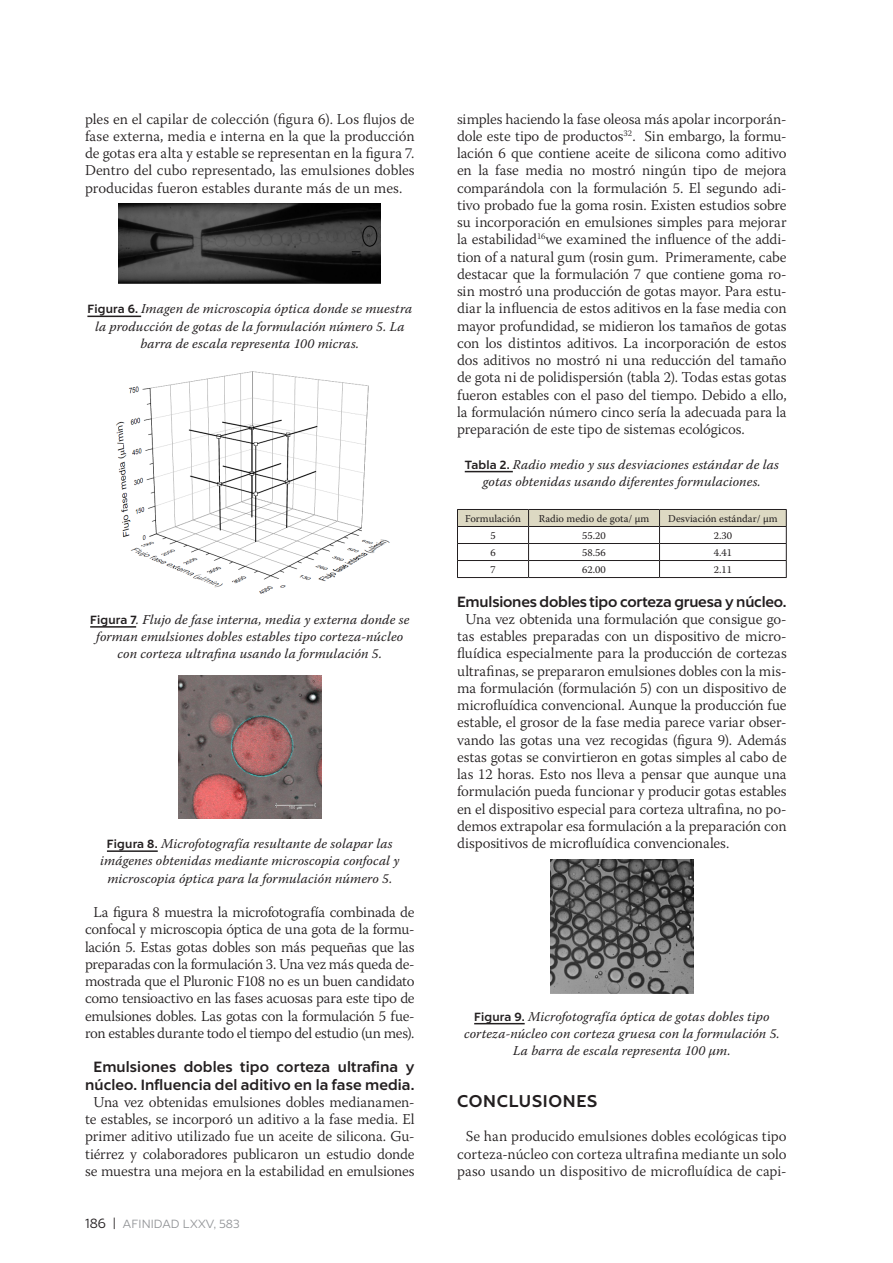
<style>
.page{position:relative;width:893px;height:1263px;background:#fff}
.page>*{position:absolute;margin:0;border:0;box-sizing:border-box;transform-origin:0 0}
.t1{font:700 17.25px "Liszt FY";letter-spacing:.04em;color:#231f20}
.t2{font:300 15px/17.2px "Warnock Pro";letter-spacing:-.01em;color:#231f20;text-align:justify}
.t3{font:700 15px/17.2px "Liszt FY";letter-spacing:.005em;color:#231f20;text-align:center}
.t4{font:700 15px "Liszt FY";letter-spacing:-.015em;color:#231f20}
.t5{font:italic 13.5px/17.2px "Warnock Pro";letter-spacing:.01em;color:#231f20;text-align:center}
.t6{font:12px "Liszt FY";letter-spacing:.01em;color:#939598}
.t7{font:10.5px "Warnock Pro";color:#231f20}
.s1{font-family:"Liszt FY";font-weight:700;font-style:normal;font-size:12px}
.s2{font-size:13.5px;color:#231f20}
</style>
<div class="page">
<hr style="left:87px;top:316px;width:54px;height:1px;background:#231f20">
<hr style="left:90px;top:626px;width:46px;height:2px;background:#231f20">
<hr style="left:107px;top:850px;width:51px;height:2px;background:#231f20">
<img style="left:119px;top:203px;width:262px;height:81px">
<img style="left:116px;top:371px;width:274px;height:223px">
<img style="left:178px;top:676px;width:143px;height:142px">
<hr style="left:465px;top:471px;width:48px;height:1px;background:#231f20">
<hr style="left:474px;top:1023px;width:51px;height:1px;background:#231f20">
<svg style="left:457px;top:509px;width:330px;height:68px"></svg>
<hr style="left:457px;top:577px;width:72px;height:1px;background:#231f20">
<hr style="left:529px;top:577px;width:130px;height:1px;background:#231f20">
<hr style="left:659px;top:577px;width:128px;height:1px;background:#231f20">
<img style="left:551px;top:860px;width:142px;height:133px">
<p class="t2" style="left:85px;top:110px;width:331px">ples en el capilar de colección (figura 6). Los flujos de fase externa, media e interna en la que la producción de gotas era alta y estable se representan en la figura 7.<br>Dentro del cubo representado, las emulsiones dobles producidas fueron estables durante más de un mes.</p>
<p class="t5" style="left:87px;top:300px;width:326px"><span class="s1">Figura 6.</span> Imagen de microscopia óptica donde se muestra la producción de gotas de la formulación número 5. La barra de escala representa 100 micras.</p>
<p class="t5" style="left:90px;top:611px;width:321px"><span class="s1">Figura 7</span>. Flujo de fase interna, media y externa donde se forman emulsiones dobles estables tipo corteza-núcleo con corteza ultrafina usando la formulación 5.</p>
<p class="t5" style="left:100px;top:835px;width:301px"><span class="s1">Figura 8.</span> Microfotografía resultante de solapar las imágenes obtenidas mediante microscopia confocal y microscopia óptica para la formulación número 5.</p>
<p class="t2" style="left:85px;top:903px;width:331px;text-align:center">La figura 8 muestra la microfotografía combinada de confocal y microscopia óptica de una gota de la formu&shy;lación 5. Estas gotas dobles son más pequeñas que las preparadas con la formulación 3. Una vez más queda de&shy;mostrada que el Pluronic F108 no es un buen candidato como tensioactivo en las fases acuosas para este tipo de emulsiones dobles. Las gotas con la formulación 5 fue&shy;ron estables durante todo el tiempo del estudio (un mes).</p>
<p class="t3" style="left:85px;top:1059px;width:331px">Emulsiones dobles tipo corteza ultrafina y núcleo. Influencia del aditivo en la fase media.</p>
<p class="t2" style="left:85px;top:1093px;width:331px;text-align:center">Una vez obtenidas emulsiones dobles medianamen&shy;te estables, se incorporó un aditivo a la fase media. El primer aditivo utilizado fue un aceite de silicona. Gu&shy;tiérrez y colaboradores publicaron un estudio donde se muestra una mejora en la estabilidad en emulsiones</p>
<p class="t6" style="left:85px;top:1216px;width:156px"><span class="s2">186 |</span> AFINIDAD LXXV, 583</p>
<p class="t2" style="left:457px;top:110px;width:331px">simples haciendo la fase oleosa más apolar incorporán&shy;dole este tipo de productos<sup>32</sup>. Sin embargo, la formu&shy;lación 6 que contiene aceite de silicona como aditivo en la fase media no mostró ningún tipo de mejora comparándola con la formulación 5. El segundo adi&shy;tivo probado fue la goma rosin. Existen estudios sobre su incorporación en emulsiones simples para mejorar la estabilidad<sup>16</sup>we examined the influence of the addi&shy;tion of a natural gum (rosin gum. Primeramente, cabe destacar que la formulación 7 que contiene goma ro&shy;sin mostró una producción de gotas mayor. Para estu&shy;diar la influencia de estos aditivos en la fase media con mayor profundidad, se midieron los tamaños de gotas con los distintos aditivos. La incorporación de estos dos aditivos no mostró ni una reducción del tamaño de gota ni de polidispersión (tabla 2). Todas estas gotas fueron estables con el paso del tiempo. Debido a ello, la formulación número cinco sería la adecuada para la preparación de este tipo de sistemas ecológicos.</p>
<p class="t5" style="left:465px;top:455px;width:316px"><span class="s1">Tabla 2.</span> Radio medio y sus desviaciones estándar de las gotas obtenidas usando diferentes formulaciones.</p>
<p class="t7" style="left:465px;top:512px;width:57px">Formulación</p>
<p class="t7" style="left:539px;top:512px;width:112px">Radio medio de gota/ µm</p>
<p class="t7" style="left:668px;top:512px;width:111px">Desviación estándar/ µm</p>
<p class="t7" style="left:490px;top:529px;width:7px">5</p>
<p class="t7" style="left:582px;top:529px;width:25px">55.20</p>
<p class="t7" style="left:714px;top:529px;width:20px">2.30</p>
<p class="t7" style="left:490px;top:546px;width:7px">6</p>
<p class="t7" style="left:582px;top:546px;width:25px">58.56</p>
<p class="t7" style="left:714px;top:546px;width:20px">4.41</p>
<p class="t7" style="left:490px;top:563px;width:7px">7</p>
<p class="t7" style="left:582px;top:563px;width:25px">62.00</p>
<p class="t7" style="left:714px;top:563px;width:20px">2.11</p>
<p class="t4" style="left:457px;top:592px;width:331px">Emulsiones dobles tipo corteza gruesa y núcleo.</p>
<p class="t2" style="left:457px;top:610px;width:331px;text-indent:9px">Una vez obtenida una formulación que consigue go&shy;tas estables preparadas con un dispositivo de micro&shy;fluídica especialmente para la producción de cortezas ultrafinas, se prepararon emulsiones dobles con la mis&shy;ma formulación (formulación 5) con un dispositivo de microfluídica convencional. Aunque la producción fue estable, el grosor de la fase media parece variar obser&shy;vando las gotas una vez recogidas (figura 9). Además estas gotas se convirtieron en gotas simples al cabo de las 12 horas. Esto nos lleva a pensar que aunque una formulación pueda funcionar y producir gotas estables en el dispositivo especial para corteza ultrafina, no po&shy;demos extrapolar esa formulación a la preparación con dispositivos de microfluídica convencionales.</p>
<p class="t5" style="left:464px;top:1007px;width:317px"><span class="s1">Figura 9.</span> Microfotografía óptica de gotas dobles tipo corteza-núcleo con corteza gruesa con la formulación 5.<br>La barra de escala representa 100 µm.</p>
<p class="t1" style="left:457px;top:1090px;width:142px">CONCLUSIONES</p>
<p class="t2" style="left:457px;top:1127px;width:331px;text-align:center">Se han producido emulsiones dobles ecológicas tipo corteza-núcleo con corteza ultrafina mediante un solo paso usando un dispositivo de microfluídica de capi-</p>
</div>
